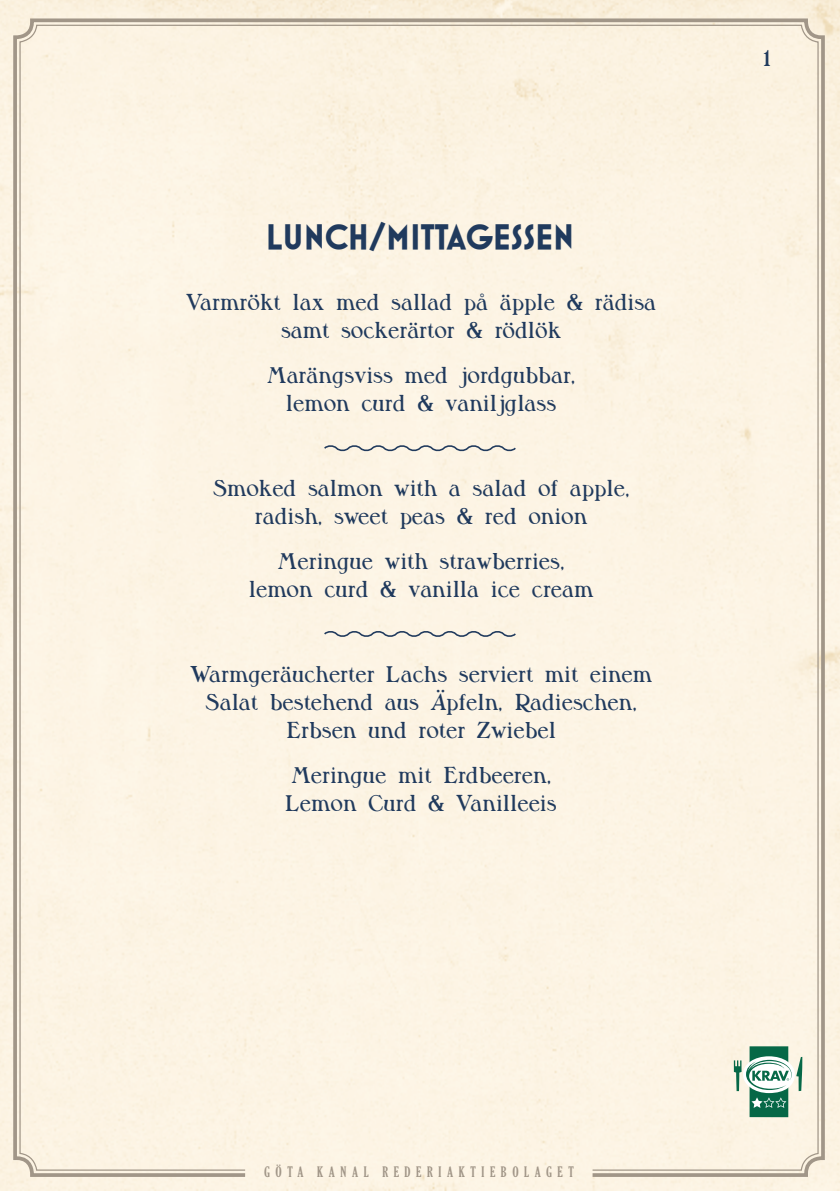
<style>
.page{position:relative;width:840px;height:1191px;background:#fff}
.page>*{position:absolute;margin:0;border:0;box-sizing:border-box;transform-origin:0 0}
.t1{font:700 36px "Mostra One";color:#203a5d}
.t2{font:600 24px/28px "Milton MN";color:#203a5d;text-align:center}
.t3{font:extra-condensed 14px "Gloucester";letter-spacing:.4em;color:#a19688}
</style>
<div class="page">
<div style="left:11px;top:17px;width:815px;height:1161px;background:#fcf4e4"></div>
<svg style="left:391px;top:194px;width:11px;height:5px"></svg>
<svg style="left:322px;top:443px;width:195px;height:10px;background:#d6d3cc"></svg>
<svg style="left:322px;top:629px;width:195px;height:10px;background:#d6d4cc"></svg>
<svg style="left:733px;top:1046px;width:68px;height:71px"></svg>
<p class="t1" style="left:266px;top:217px;width:309px">LUNCH/MITTAGESSEN</p>
<p class="t2" style="left:186px;top:290px;width:471px">Varmrökt lax med sallad på äpple &amp; rädisa samt sockerärtor &amp; rödlök</p>
<p class="t2" style="left:266px;top:363px;width:310px">Marängsviss med jordgubbar, lemon curd &amp; vaniljglass</p>
<p class="t2" style="left:212px;top:475px;width:418px">Smoked salmon with a salad of apple, radish, sweet peas &amp; red onion</p>
<p class="t2" style="left:249px;top:548px;width:346px">Meringue with strawberries, lemon curd &amp; vanilla ice cream</p>
<p class="t2" style="left:190px;top:661px;width:463px">Warmgeräucherter Lachs serviert mit einem<br>Salat bestehend aus Äpfeln, Radieschen,<br>Erbsen und roter Zwiebel</p>
<p class="t2" style="left:285px;top:762px;width:272px;text-align:left">Meringue mit Erdbeeren,<br>Lemon Curd &amp; Vanilleeis</p>
<p class="t2" style="left:762px;top:45px;width:10px">1</p>
<p class="t3" style="left:264px;top:1163px;width:311px">GÖTA KANAL REDERIAKTIEBOLAGET</p>
</div>
